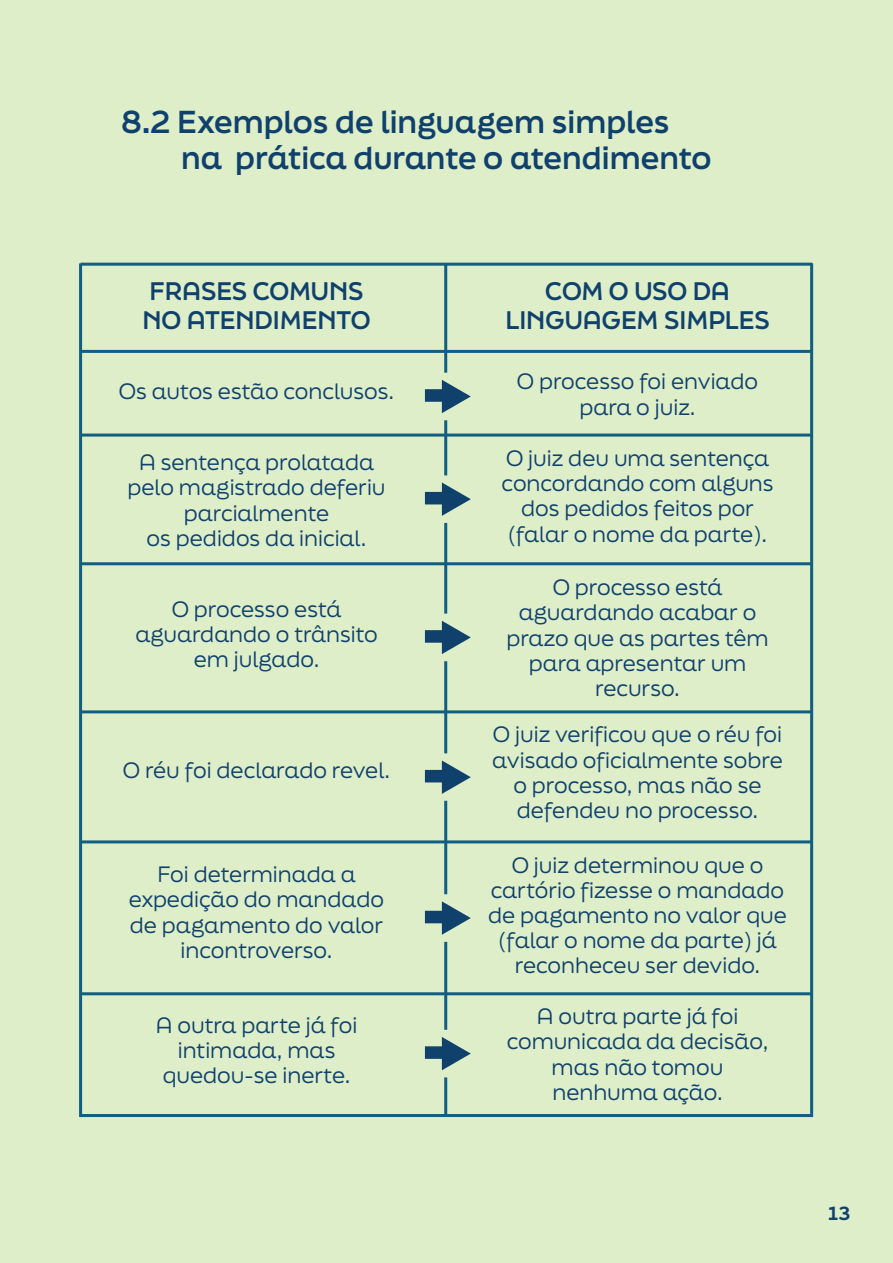
<style>
.page{position:relative;width:893px;height:1263px;background:#ddeec8}
.page>*{position:absolute;margin:0;border:0;box-sizing:border-box;transform-origin:0 0}
.t1{font:700 30px/36px "Final Six";color:#10416d}
.t2{font:700 24px/28.8px "Final Six";color:#10416d}
.t3{font:21px/25.2px "Final Six";color:#10416d;text-align:center}
.t4{font:800 18px "Final Six";color:#10416d}
</style>
<div class="page">
<hr style="left:444px;top:263px;width:3px;height:110px;background:#115e82">
<hr style="left:444px;top:420px;width:3px;height:55px;background:#115e82">
<hr style="left:444px;top:523px;width:3px;height:91px;background:#115e82">
<hr style="left:444px;top:661px;width:3px;height:92px;background:#115e82">
<hr style="left:444px;top:801px;width:3px;height:93px;background:#115e82">
<hr style="left:444px;top:942px;width:3px;height:88px;background:#115e82">
<hr style="left:444px;top:1077px;width:3px;height:38px;background:#115e82">
<hr style="left:81px;top:350px;width:731px;height:3px;background:#115e82">
<hr style="left:81px;top:263px;width:731px;height:3px;background:#115e82">
<hr style="left:81px;top:434px;width:731px;height:3px;background:#115e82">
<hr style="left:81px;top:562px;width:731px;height:3px;background:#115e82">
<hr style="left:81px;top:710px;width:731px;height:3px;background:#115e82">
<hr style="left:81px;top:840px;width:731px;height:3px;background:#115e82">
<hr style="left:81px;top:992px;width:731px;height:3px;background:#115e82">
<hr style="left:81px;top:1114px;width:731px;height:3px;background:#115e82">
<hr style="left:79px;top:263px;width:3px;height:854px;background:#115e82">
<hr style="left:810px;top:263px;width:3px;height:854px;background:#115e82">
<svg style="left:425px;top:380px;width:46px;height:33px"></svg>
<svg style="left:425px;top:482px;width:46px;height:34px"></svg>
<svg style="left:425px;top:621px;width:46px;height:33px"></svg>
<svg style="left:425px;top:760px;width:46px;height:34px"></svg>
<svg style="left:425px;top:901px;width:46px;height:34px"></svg>
<svg style="left:425px;top:1037px;width:46px;height:33px"></svg>
<h1 class="t1" style="left:181px;top:103px;width:532px;text-indent:-60px">8.2 Exemplos de linguagem simples na prática durante o atendimento</h1>
<p class="t2" style="left:142px;top:276px;width:230px">FRASES COMUNS<br>NO ATENDIMENTO</p>
<p class="t2" style="left:505px;top:276px;width:266px;text-align:center">COM O USO DA<br>LINGUAGEM SIMPLES</p>
<p class="t3" style="left:119px;top:378px;width:277px">Os autos estão conclusos.</p>
<p class="t3" style="left:517px;top:368px;width:243px">O processo foi enviado para o juiz.</p>
<p class="t3" style="left:128px;top:449px;width:260px">A sentença prolatada pelo magistrado deferiu parcialmente<br>os pedidos da inicial.</p>
<p class="t3" style="left:502px;top:445px;width:273px">O juiz deu uma sentença concordando com alguns dos pedidos feitos por (falar o nome da parte).</p>
<p class="t3" style="left:135px;top:595px;width:244px">O processo está aguardando o trânsito em julgado.</p>
<p class="t3" style="left:123px;top:756px;width:269px">O réu foi declarado revel.</p>
<p class="t3" style="left:506px;top:574px;width:264px">O processo está aguardando acabar o prazo que as partes têm para apresentar um recurso.</p>
<p class="t3" style="left:492px;top:721px;width:292px">O juiz verificou que o réu foi avisado oficialmente sobre o processo, mas não se defendeu no processo.</p>
<p class="t3" style="left:129px;top:861px;width:257px">Foi determinada a expedição do mandado de pagamento do valor incontroverso.</p>
<p class="t3" style="left:488px;top:852px;width:300px">O juiz determinou que o cartório fizesse o mandado de pagamento no valor que (falar o nome da parte) já reconheceu ser devido.</p>
<p class="t3" style="left:156px;top:1012px;width:203px">A outra parte já foi intimada, mas quedou-se inerte.</p>
<p class="t3" style="left:507px;top:1003px;width:263px">A outra parte já foi comunicada da decisão, mas não tomou nenhuma ação.</p>
<p class="t4" style="left:828px;top:1200px;width:24px">13</p>
</div>
